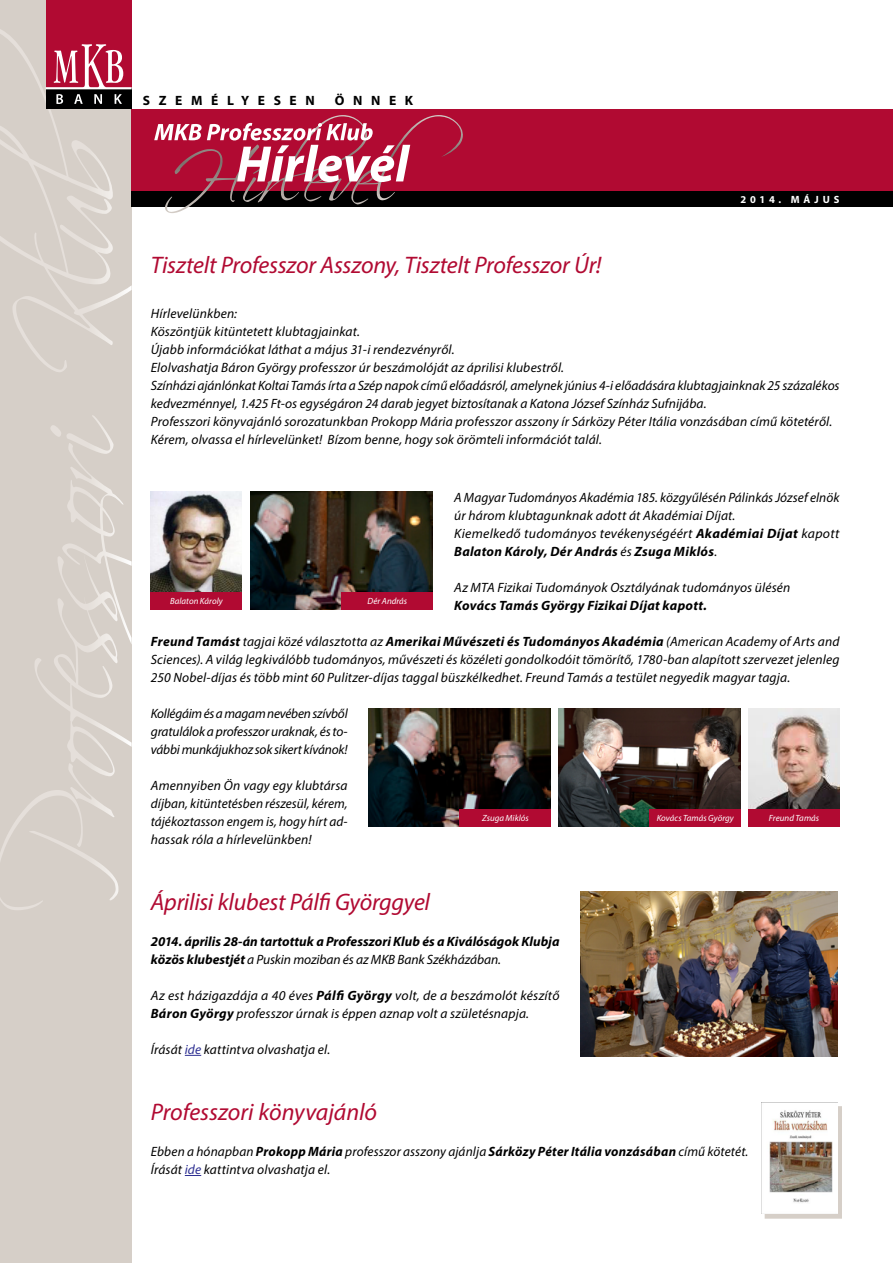
<style>
.page{position:relative;width:893px;height:1263px;background:#fff}
.page>*{position:absolute;margin:0;border:0;box-sizing:border-box;transform-origin:0 0}
.t1{font:italic 24px "Myriad Pro";letter-spacing:-.01em;color:#b10a32}
.t2{font:italic 13.5px/18px "Myriad Pro";letter-spacing:.01em;color:#000}
.t3{font:italic 700 13.5px/18px "Myriad Pro";letter-spacing:.005em;color:#000}
.t4{font:700 13.5px "Myriad Pro";letter-spacing:.64em;color:#000}
.t5{font:700 10.5px "Myriad Pro";letter-spacing:.36em;color:#fff}
.t6{font:italic 9px "Myriad Pro";letter-spacing:.005em;color:#fff}
.s1{font-weight:700}
.s2{font-weight:400}
.s3{color:#2e3092}
</style>
<div class="page">
<div style="left:0;top:0;width:132px;height:1263px;background:#d6cfc8"></div>
<div style="left:46px;top:0;width:86px;height:88px;background:#b10a32"></div>
<svg style="left:0;top:34px;width:132px;height:338px"></svg>
<div style="left:132px;top:109px;width:761px;height:82px;background:#b10a32"></div>
<div style="left:132px;top:191px;width:761px;height:16px;background:#000"></div>
<svg style="left:154px;top:115px;width:309px;height:98px"></svg>
<svg style="left:185px;top:1055px;width:16px;height:1px"></svg>
<img style="left:151px;top:492px;width:91px;height:100px">
<div style="left:151px;top:592px;width:91px;height:17px;background:#b10a32"></div>
<img style="left:251px;top:492px;width:182px;height:117px">
<div style="left:342px;top:592px;width:91px;height:17px;background:#b10a32"></div>
<img style="left:369px;top:708px;width:182px;height:118px">
<div style="left:460px;top:809px;width:91px;height:17px;background:#b10a32"></div>
<img style="left:559px;top:708px;width:182px;height:118px">
<div style="left:650px;top:809px;width:91px;height:17px;background:#b10a32"></div>
<img style="left:748px;top:708px;width:92px;height:101px">
<div style="left:748px;top:809px;width:92px;height:17px;background:#b10a32"></div>
<img style="left:581px;top:892px;width:257px;height:164px">
<svg style="left:185px;top:1175px;width:16px;height:1px"></svg>
<div style="left:765px;top:1106px;width:77px;height:112px;background:#d6cfc8"></div>
<img style="left:761px;top:1102px;width:77px;height:111px">
<p class="t4" style="left:143px;top:91px;width:173px">SZEMÉLYESEN</p>
<p class="t4" style="left:335px;top:91px;width:80px">ÖNNEK</p>
<p class="t5" style="left:741px;top:192px;width:100px">2014. MÁJUS</p>
<h1 class="t1" style="left:151px;top:250px;width:452px">Tisztelt Professzor Asszony, Tisztelt Professzor Úr!</h1>
<p class="t2" style="left:151px;top:304px;width:690px">Hírlevelünkben:<br>Köszöntjük kitüntetett klubtagjainkat.<br>Újabb információkat láthat a május 31-i rendezvényről.<br>Elolvashatja Báron György professzor úr beszámolóját az áprilisi klubestről.<br>Színházi ajánlónkat Koltai Tamás írta a Szép napok című előadásról, amelynek június 4-i előadására klubtagjainknak 25 százalékos kedvezménnyel, 1.425 Ft-os egységáron 24 darab jegyet biztosítanak a Katona József Színház Sufnijába.<br>Professzori könyvajánló sorozatunkban Prokopp Mária professzor asszony ír Sárközy Péter Itália vonzásában című kötetéről.<br>Kérem, olvassa el hírlevelünket! Bízom benne, hogy sok örömteli információt talál.</p>
<p class="t2" style="left:454px;top:488px;width:387px">A Magyar Tudományos Akadémia 185. közgyűlésén Pálinkás József elnök úr három klubtagunknak adott át Akadémiai Díjat.<br>Kiemelkedő tudományos tevékenységéért <span class="s1">Akadémiai Díjat</span> kapott <span class="s1">Balaton Károly, Dér András</span> és <span class="s1">Zsuga Miklós</span>.</p>
<p class="t2" style="left:454px;top:578px;width:338px">Az MTA Fizikai Tudományok Osztályának tudományos ülésén</p>
<p class="t3" style="left:454px;top:596px;width:254px">Kovács Tamás György Fizikai Díjat kapott.</p>
<p class="t2" style="left:151px;top:632px;width:690px;text-align:justify"><span class="s1">Freund Tamást</span> tagjai közé választotta az <span class="s1">Amerikai Művészeti és Tudományos Akadémia</span> (American Academy of Arts and Sciences). A világ legkiválóbb tudományos, művészeti és közéleti gondolkodóit tömörítő, 1780-ban alapított szervezet jelenleg 250 Nobel-díjas és több mint 60 Pulitzer-díjas taggal büszkélkedhet. Freund Tamás a testület negyedik magyar tagja.</p>
<p class="t2" style="left:151px;top:704px;width:198px;text-align:justify">Kollégáim és a magam nevében szívből gratulálok a professzor uraknak, és to&shy;vábbi munkájukhoz sok sikert kívánok!</p>
<p class="t2" style="left:151px;top:776px;width:198px;text-align:justify">Amennyiben Ön vagy egy klubtársa díjban, kitüntetésben részesül, kérem, tájékoztasson engem is, hogy hírt ad&shy;hassak róla a hírlevelünkben!</p>
<p class="t6" style="left:170px;top:596px;width:54px">Balaton Károly</p>
<p class="t6" style="left:368px;top:596px;width:41px">Dér András</p>
<p class="t6" style="left:482px;top:812px;width:48px">Zsuga Miklós</p>
<p class="t6" style="left:657px;top:812px;width:79px">Kovács Tamás György</p>
<p class="t6" style="left:769px;top:812px;width:52px">Freund Tamás</p>
<h1 class="t1" style="left:151px;top:887px;width:281px">Áprilisi klubest Pálfi Györggyel</h1>
<p class="t3" style="left:151px;top:932px;width:410px">2014. április 28-án tartottuk a Professzori Klub és a Kiválóságok Klubja közös klubestjét <span class="s2">a Puskin moziban és az MKB Bank Székházában.</span></p>
<p class="t2" style="left:151px;top:986px;width:410px">Az est házigazdája a 40 éves <span class="s1">Pálfi György</span> volt, de a beszámolót készítő<br><span class="s1">Báron György</span> professzor úrnak is éppen aznap volt a születésnapja.</p>
<p class="t2" style="left:151px;top:1040px;width:181px">Írását <span class="s3">ide</span> kattintva olvashatja el.</p>
<h1 class="t1" style="left:151px;top:1097px;width:228px">Professzori könyvajánló</h1>
<p class="t2" style="left:151px;top:1142px;width:599px">Ebben a hónapban <span class="s1">Prokopp Mária</span> professzor asszony ajánlja <span class="s1">Sárközy Péter Itália vonzásában</span> című kötetét.<br>Írását <span class="s3">ide</span> kattintva olvashatja el.</p>
</div>
